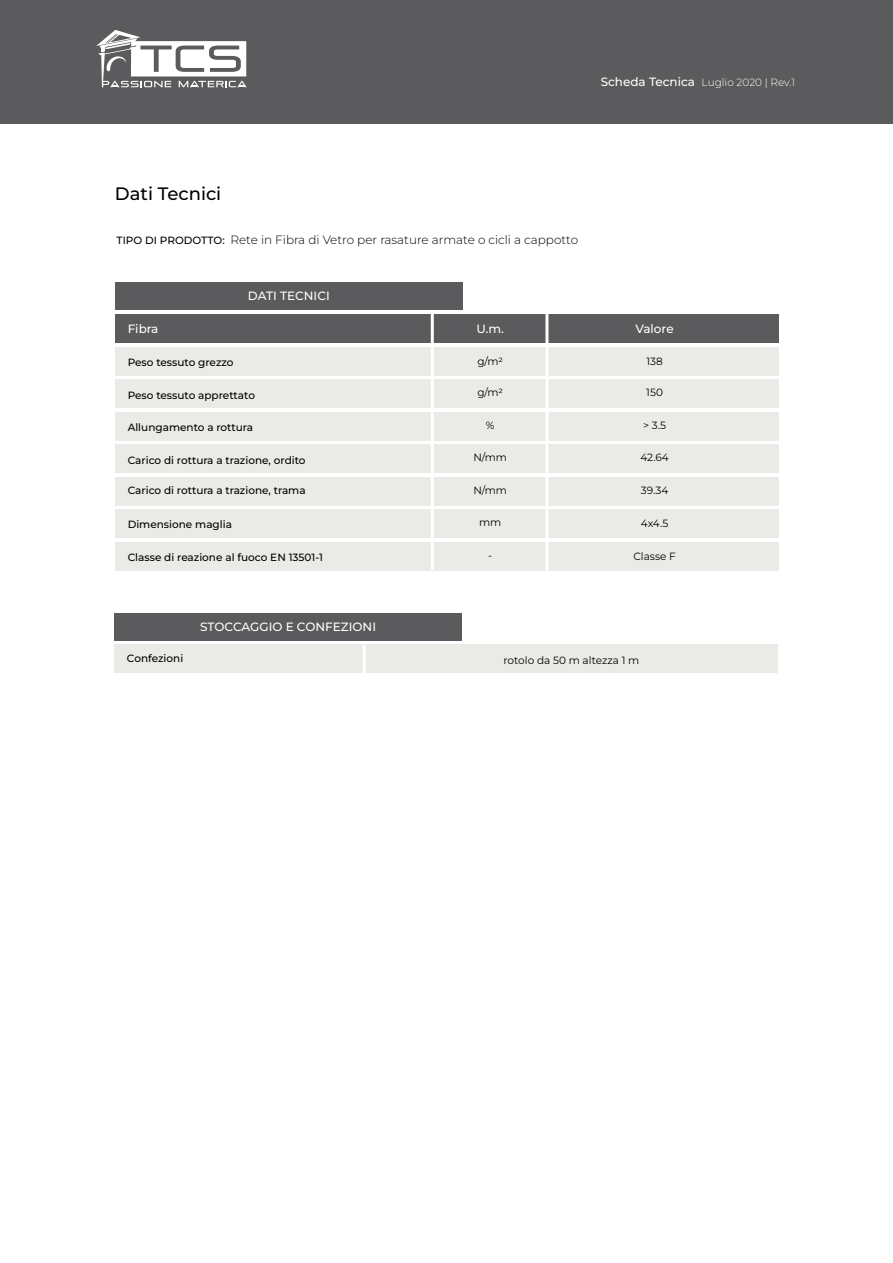
<style>
.page{position:relative;width:893px;height:1263px;background:#fff}
.page>*{position:absolute;margin:0;border:0;box-sizing:border-box;transform-origin:0 0}
.t1{font:100 18px "Montserrat";color:#000}
.t2{font:300 12px "Montserrat";color:#000}
.t3{font:100 12px "Montserrat";color:#fff}
.t4{font:100 10.5px "Montserrat";color:#000}
.t5{font:300 10.5px "Montserrat";color:#fff}
.s1{font-weight:100;font-size:12px}
.s2{font-weight:100;font-size:10.5px}
</style>
<div class="page">
<div style="left:0;top:0;width:893px;height:123px;background:#5b5a5c"></div>
<svg style="left:96px;top:30px;width:151px;height:57px"></svg>
<div style="left:115px;top:347px;width:431px;height:28px;background:#eaeae7"></div>
<div style="left:115px;top:509px;width:431px;height:29px;background:#eaeae7"></div>
<div style="left:115px;top:542px;width:431px;height:28px;background:#eaeae7"></div>
<div style="left:547px;top:347px;width:231px;height:28px;background:#eaeae7"></div>
<div style="left:547px;top:509px;width:231px;height:29px;background:#eaeae7"></div>
<div style="left:547px;top:542px;width:231px;height:28px;background:#eaeae7"></div>
<div style="left:115px;top:380px;width:431px;height:28px;background:#eaeae7"></div>
<div style="left:115px;top:412px;width:431px;height:28px;background:#eaeae7"></div>
<div style="left:547px;top:380px;width:231px;height:28px;background:#eaeae7"></div>
<div style="left:547px;top:412px;width:231px;height:28px;background:#eaeae7"></div>
<div style="left:115px;top:445px;width:431px;height:28px;background:#eaeae7"></div>
<div style="left:115px;top:477px;width:431px;height:28px;background:#eaeae7"></div>
<div style="left:547px;top:445px;width:231px;height:28px;background:#eaeae7"></div>
<div style="left:547px;top:477px;width:231px;height:28px;background:#eaeae7"></div>
<div style="left:115px;top:283px;width:348px;height:27px;background:#5b5a5c"></div>
<div style="left:115px;top:315px;width:319px;height:28px;background:#5b5a5c"></div>
<div style="left:434px;top:315px;width:113px;height:28px;background:#5b5a5c"></div>
<div style="left:545px;top:315px;width:234px;height:28px;background:#5b5a5c"></div>
<hr style="left:431px;top:311px;width:3px;height:259px;background:#fff">
<hr style="left:545px;top:312px;width:3px;height:258px;background:#fff">
<div style="left:114px;top:645px;width:664px;height:28px;background:#eaeae7"></div>
<div style="left:114px;top:613px;width:348px;height:28px;background:#5b5a5c"></div>
<hr style="left:363px;top:645px;width:3px;height:28px;background:#fff">
<p class="t5" style="left:601px;top:75px;width:196px"><span class="s1">Scheda Tecnica</span> Luglio 2020 | Rev.1</p>
<h1 class="t1" style="left:115px;top:181px;width:108px">Dati Tecnici</h1>
<p class="t2" style="left:117px;top:232px;width:463px"><span class="s2">TIPO DI PRODOTTO:</span> Rete in Fibra di Vetro per rasature armate o cicli a cappotto</p>
<p class="t3" style="left:248px;top:288px;width:83px">DATI TECNICI</p>
<p class="t3" style="left:128px;top:320px;width:32px">Fibra</p>
<p class="t3" style="left:476px;top:320px;width:29px">U.m.</p>
<p class="t3" style="left:635px;top:320px;width:40px">Valore</p>
<p class="t4" style="left:128px;top:355px;width:107px">Peso tessuto grezzo</p>
<p class="t4" style="left:477px;top:355px;width:27px">g/m2</p>
<p class="t4" style="left:646px;top:354px;width:18px">138</p>
<p class="t4" style="left:128px;top:388px;width:129px">Peso tessuto apprettato</p>
<p class="t4" style="left:477px;top:386px;width:27px">g/m2</p>
<p class="t4" style="left:646px;top:386px;width:18px">150</p>
<p class="t4" style="left:128px;top:421px;width:127px">Allungamento a rottura</p>
<p class="t4" style="left:486px;top:418px;width:10px">%</p>
<p class="t4" style="left:643px;top:418px;width:24px">&gt; 3.5</p>
<p class="t4" style="left:128px;top:453px;width:179px">Carico di rottura a trazione, ordito</p>
<p class="t4" style="left:128px;top:483px;width:179px">Carico di rottura a trazione, trama</p>
<p class="t4" style="left:473px;top:451px;width:35px">N/mm</p>
<p class="t4" style="left:473px;top:483px;width:35px">N/mm</p>
<p class="t4" style="left:640px;top:451px;width:30px">42.64</p>
<p class="t4" style="left:641px;top:483px;width:29px">39.34</p>
<p class="t4" style="left:128px;top:518px;width:106px">Dimensione maglia</p>
<p class="t4" style="left:128px;top:550px;width:197px">Classe di reazione al fuoco EN 13501-1</p>
<p class="t4" style="left:479px;top:515px;width:24px">mm</p>
<p class="t4" style="left:488px;top:548px;width:6px">-</p>
<p class="t4" style="left:641px;top:517px;width:29px">4x4.5</p>
<p class="t4" style="left:633px;top:549px;width:44px">Classe F</p>
<p class="t3" style="left:200px;top:619px;width:177px">STOCCAGGIO E CONFEZIONI</p>
<p class="t4" style="left:127px;top:651px;width:58px">Confezioni</p>
<p class="t4" style="left:504px;top:653px;width:137px">rotolo da 50 m altezza 1 m</p>
</div>
